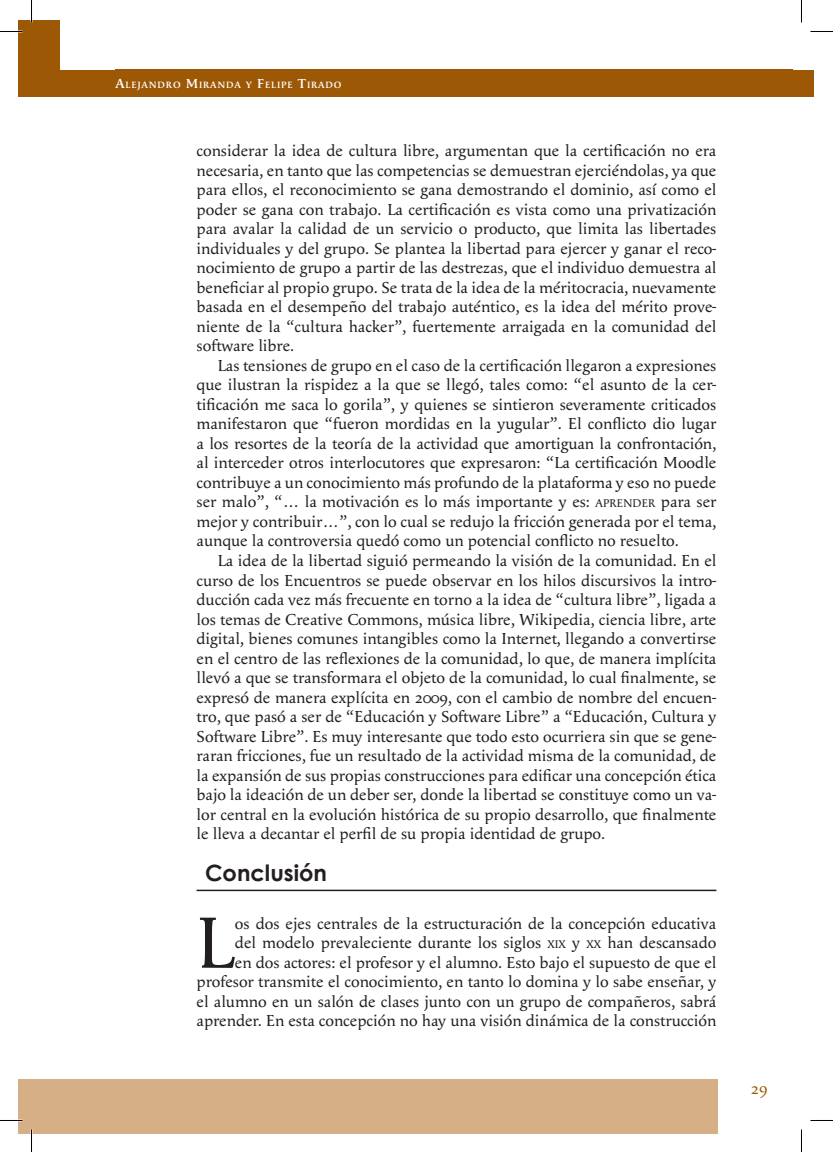
<style>
.page{position:relative;width:833px;height:1152px;background:#fff}
.page>*{position:absolute;margin:0;border:0;box-sizing:border-box;transform-origin:0 0}
.SIN_SANGRIA{font:75px "Apolline";color:#231f20}
.TITULO-IZQ{font:700 22.5px "Century Gothic";color:#231f20}
.SIN_SANGRIA-2{font:16.5px/19.5px "Apolline";color:#231f20;text-align:justify}
.t1{font:16.5px "Apolline";color:#9d5806}
.t2{font:600 9.45px "Apolline";letter-spacing:.085em;color:#fff}
.s1{font-size:13.5px}
.s2{font-size:11.55px}
</style>
<div class="page">
<div style="left:19px;top:20px;width:12px;height:76px;background:#9d5806"></div>
<div style="left:32px;top:20px;width:28px;height:76px;background:#9d5806"></div>
<hr style="left:196px;top:889px;width:520px;height:2px;background:#231f20">
<div style="left:32px;top:1079px;width:686px;height:54px;background:#d7af87"></div>
<div style="left:19px;top:1079px;width:13px;height:54px;background:#d7af87"></div>
<div style="left:60px;top:70px;width:754px;height:26px;background:#9d5806"></div>
<div style="left:115px;top:70px;width:678px;height:27px;background:#9d5806"></div>
<hr style="left:0;top:1119px;width:22px;height:2px;background:#fff">
<svg style="left:0;top:31px;width:22px;height:1px"></svg>
<svg style="left:810px;top:31px;width:23px;height:1px"></svg>
<svg style="left:0;top:1120px;width:22px;height:1px"></svg>
<svg style="left:810px;top:1120px;width:23px;height:1px"></svg>
<svg style="left:31px;top:0;width:1px;height:22px"></svg>
<svg style="left:31px;top:1129px;width:1px;height:22px"></svg>
<svg style="left:801px;top:0;width:1px;height:22px"></svg>
<svg style="left:801px;top:1129px;width:1px;height:22px"></svg>
<p class="t2" style="left:115px;top:80px;width:227px"><span class="s1">A</span>LEJANDRO <span class="s1">M</span>IRANDA Y <span class="s1">F</span>ELIPE <span class="s1">T</span>IRADO</p>
<p class="SIN_SANGRIA-2" style="left:196px;top:141px;width:521px">considerar la idea de cultura libre, argumentan que la certificación no era necesaria, en tanto que las competencias se demuestran ejerciéndolas, ya que para ellos, el reconocimiento se gana demostrando el dominio, así como el poder se gana con trabajo. La certificación es vista como una privatización para avalar la calidad de un servicio o producto, que limita las libertades individuales y del grupo. Se plantea la libertad para ejercer y ganar el reco&shy;nocimiento de grupo a partir de las destrezas, que el individuo demuestra al beneficiar al propio grupo. Se trata de la idea de la méritocracia, nuevamente basada en el desempeño del trabajo auténtico, es la idea del mérito prove&shy;niente de la “cultura hacker”, fuertemente arraigada en la comunidad del software libre.</p>
<p class="SIN_SANGRIA-2" style="left:196px;top:356px;width:521px;text-indent:21px">Las tensiones de grupo en el caso de la certificación llegaron a expresiones que ilustran la rispidez a la que se llegó, tales como: “el asunto de la cer&shy;tificación me saca lo gorila”, y quienes se sintieron severamente criticados manifestaron que “fueron mordidas en la yugular”. El conflicto dio lugar a los resortes de la teoría de la actividad que amortiguan la confrontación, al interceder otros interlocutores que expresaron: “La certificación Moodle contribuye a un conocimiento más profundo de la plataforma y eso no puede ser malo”, “… la motivación es lo más importante y es: <span class="s2">APRENDER</span> para ser mejor y contribuir…”, con lo cual se redujo la fricción generada por el tema, aunque la controversia quedó como un potencial conflicto no resuelto.</p>
<p class="SIN_SANGRIA-2" style="left:196px;top:551px;width:521px;text-indent:21px">La idea de la libertad siguió permeando la visión de la comunidad. En el curso de los Encuentros se puede observar en los hilos discursivos la intro&shy;ducción cada vez más frecuente en torno a la idea de “cultura libre”, ligada a los temas de Creative Commons, música libre, Wikipedia, ciencia libre, arte digital, bienes comunes intangibles como la Internet, llegando a convertirse en el centro de las reflexiones de la comunidad, lo que, de manera implícita llevó a que se transformara el objeto de la comunidad, lo cual finalmente, se expresó de manera explícita en 2009, con el cambio de nombre del encuen&shy;tro, que pasó a ser de “Educación y Software Libre” a “Educación, Cultura y Software Libre”. Es muy interesante que todo esto ocurriera sin que se gene&shy;raran fricciones, fue un resultado de la actividad misma de la comunidad, de la expansión de sus propias construcciones para edificar una concepción ética bajo la ideación de un deber ser, donde la libertad se constituye como un va&shy;lor central en la evolución histórica de su propio desarrollo, que finalmente le lleva a decantar el perfil de su propia identidad de grupo.</p>
<p class="TITULO-IZQ" style="left:205px;top:858px;width:123px">Conclusión</p>
<p class="SIN_SANGRIA" style="left:196px;top:898px;width:40px">L</p>
<p class="SIN_SANGRIA-2" style="left:196px;top:913px;width:521px;text-align:right">os dos ejes centrales de la estructuración de la concepción educativa<br>del modelo prevaleciente durante los siglos <span class="s2">XIX</span> y <span class="s2">XX</span> han descansado<br>en dos actores: el profesor y el alumno. Esto bajo el supuesto de que el profesor transmite el conocimiento, en tanto lo domina y lo sabe enseñar, y el alumno en un salón de clases junto con un grupo de compañeros, sabrá aprender. En esta concepción no hay una visión dinámica de la construcción</p>
<p class="t1" style="left:750px;top:1078px;width:18px">29</p>
</div>
